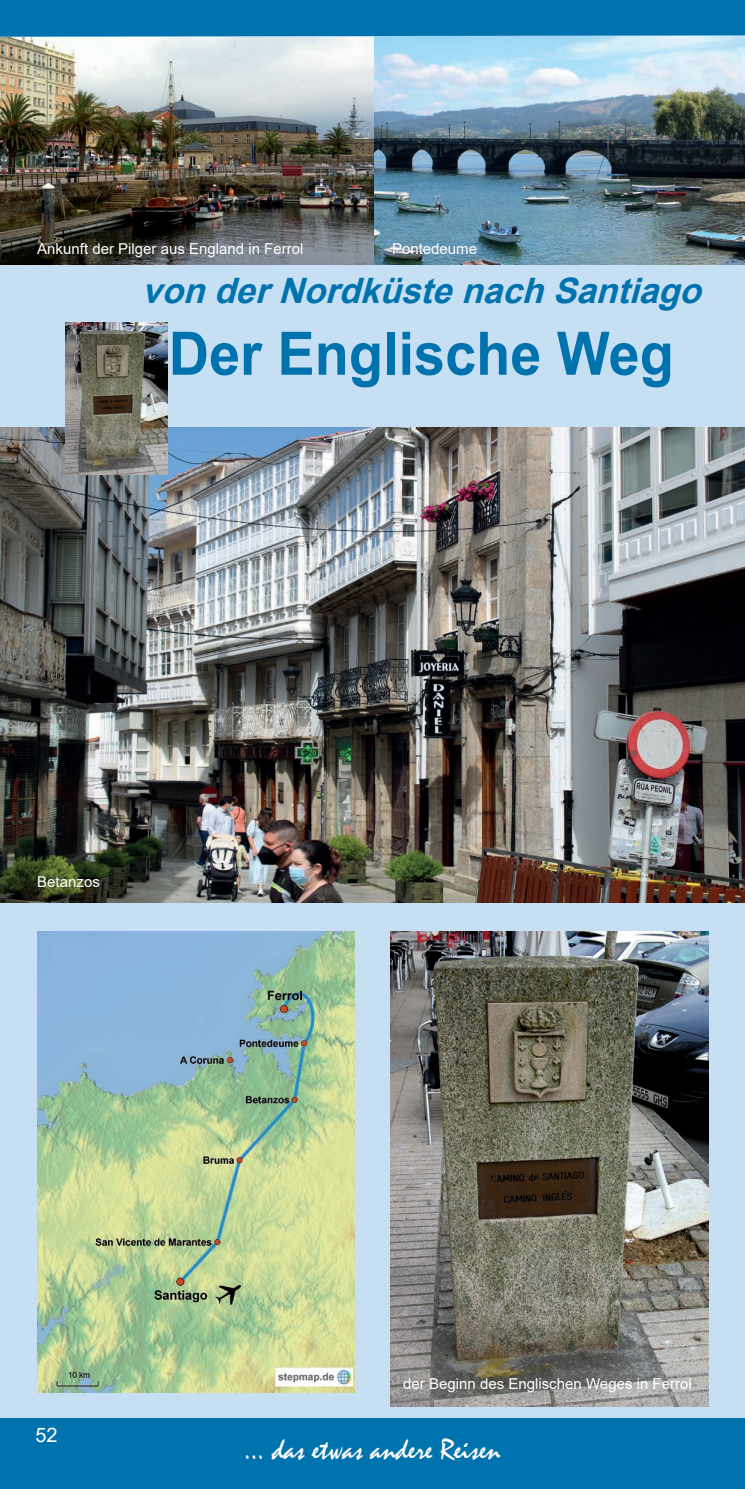
<style>
.page{position:relative;width:745px;height:1489px;background:#fff}
.page>*{position:absolute;margin:0;border:0;box-sizing:border-box;transform-origin:0 0}
.t1{font:700 60px "Arial";color:#0073ae;scale:.93 1}
.t2{font:italic 700 35px "Arial";color:#0073ae}
.t3{font:30px "Mistral";color:#fff}
.t4{font:20px "Arial";color:#fff}
.t5{font:15px "Arial";color:#fff}
</style>
<div class="page">
<div style="left:0;top:0;width:744px;height:1488px;background:#c7dff2"></div>
<div style="left:0;top:0;width:744px;height:37px;background:#0073ae"></div>
<div style="left:0;top:1417px;width:744px;height:71px;background:#0073ae"></div>
<img style="left:0;top:37px;width:744px;height:227px">
<img style="left:0;top:427px;width:744px;height:475px">
<img style="left:37px;top:931px;width:317px;height:461px">
<img style="left:390px;top:931px;width:318px;height:475px">
<img style="left:65px;top:322px;width:102px;height:152px">
<p class="t5" style="left:37px;top:238px;width:267px">Ankunft der Pilger aus England in Ferrol</p>
<p class="t5" style="left:392px;top:238px;width:87px">Pontedeume</p>
<h2 class="t2" style="left:142px;top:266px;width:573px">vonderNordküstenachSantiago</h2>
<h1 class="t1" style="left:169px;top:311px;width:544px">Der Englische Weg</h1>
<p class="t5" style="left:37px;top:871px;width:64px">Betanzos</p>
<h3 class="t4" style="left:35px;top:1421px;width:24px">52</h3>
<p class="t5" style="left:403px;top:1372px;width:290px">der Beginn des Englischen Weges in Ferrol</p>
<h3 class="t3" style="left:244px;top:1431px;width:257px">... das etwas andere Reisen</h3>
</div>
